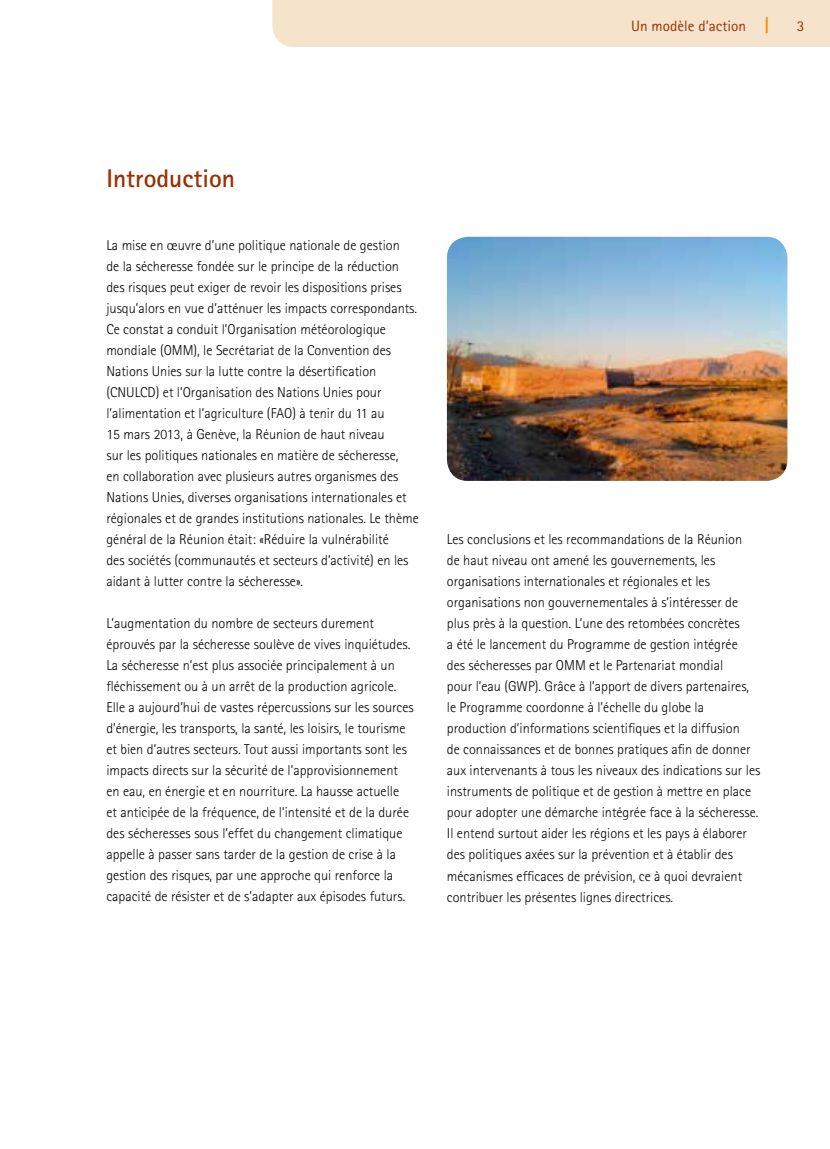
<style>
.page{position:relative;width:830px;height:1149px;background:#fff}
.page>*{position:absolute;margin:0;border:0;box-sizing:border-box;transform-origin:0 0}
.t1{font:700 25.5px "Rotis Sans Serif";color:#973100}
.t2{font:15px "Rotis Sans Serif";color:#973100}
.t3{font:300 14.25px/21px "Rotis Sans Serif";color:#000}
.s1{font-weight:800;font-size:18px;color:#f18e00}
</style>
<div class="page">
<div style="left:272px;top:0;width:557px;height:47px;background:#f5e3cb"></div>
<img style="left:446px;top:237px;width:341px;height:243px">
<p class="t2" style="left:631px;top:17px;width:140px">Un modèle d’action <span class="s1">|</span></p>
<p class="t2" style="left:796px;top:17px;width:9px">3</p>
<h1 class="t1" style="left:106px;top:162px;width:130px">Introduction</h1>
<p class="t3" style="left:106px;top:234px;width:314px">La mise en œuvre d’une politique nationale de gestion<br>de la sécheresse fondée sur le principe de la réduction des risques peut exiger de revoir les dispositions prises jusqu’alors en vue d’atténuer les impacts correspondants.<br>Ce constat a conduit l’Organisation météorologique mondiale (OMM), le Secrétariat de la Convention des Nations Unies sur la lutte contre la désertification (CNULCD) et l’Organisation des Nations Unies pour l’alimentation et l’agriculture (FAO) à tenir du 11 au<br>15 mars 2013, à Genève, la Réunion de haut niveau<br>sur les politiques nationales en matière de sécheresse,<br>en collaboration avec plusieurs autres organismes des Nations Unies, diverses organisations internationales et régionales et de grandes institutions nationales. Le thème général de la Réunion était: «Réduire la vulnérabilité<br>des sociétés (communautés et secteurs d’activité) en les aidant à lutter contre la sécheresse».</p>
<p class="t3" style="left:106px;top:612px;width:309px">L’augmentation du nombre de secteurs durement éprouvés par la sécheresse soulève de vives inquiétudes.<br>La sécheresse n’est plus associée principalement à un fléchissement ou à un arrêt de la production agricole.<br>Elle a aujourd’hui de vastes répercussions sur les sources d’énergie, les transports, la santé, les loisirs, le tourisme et bien d’autres secteurs. Tout aussi importants sont les impacts directs sur la sécurité de l’approvisionnement en eau, en énergie et en nourriture. La hausse actuelle<br>et anticipée de la fréquence, de l’intensité et de la durée des sécheresses sous l’effet du changement climatique appelle à passer sans tarder de la gestion de crise à la gestion des risques, par une approche qui renforce la capacité de résister et de s’adapter aux épisodes futurs.</p>
<p class="t3" style="left:446px;top:528px;width:315px">Les conclusions et les recommandations de la Réunion<br>de haut niveau ont amené les gouvernements, les organisations internationales et régionales et les organisations non gouvernementales à s’intéresser de plus près à la question. L’une des retombées concrètes<br>a été le lancement du Programme de gestion intégrée<br>des sécheresses par OMM et le Partenariat mondial<br>pour l’eau (GWP). Grâce à l’apport de divers partenaires, le Programme coordonne à l’échelle du globe la production d’informations scientifiques et la diffusion<br>de connaissances et de bonnes pratiques afin de donner aux intervenants à tous les niveaux des indications sur les instruments de politique et de gestion à mettre en place pour adopter une démarche intégrée face à la sécheresse.<br>Il entend surtout aider les régions et les pays à élaborer des politiques axées sur la prévention et à établir des mécanismes efficaces de prévision, ce à quoi devraient contribuer les présentes lignes directrices.</p>
</div>
